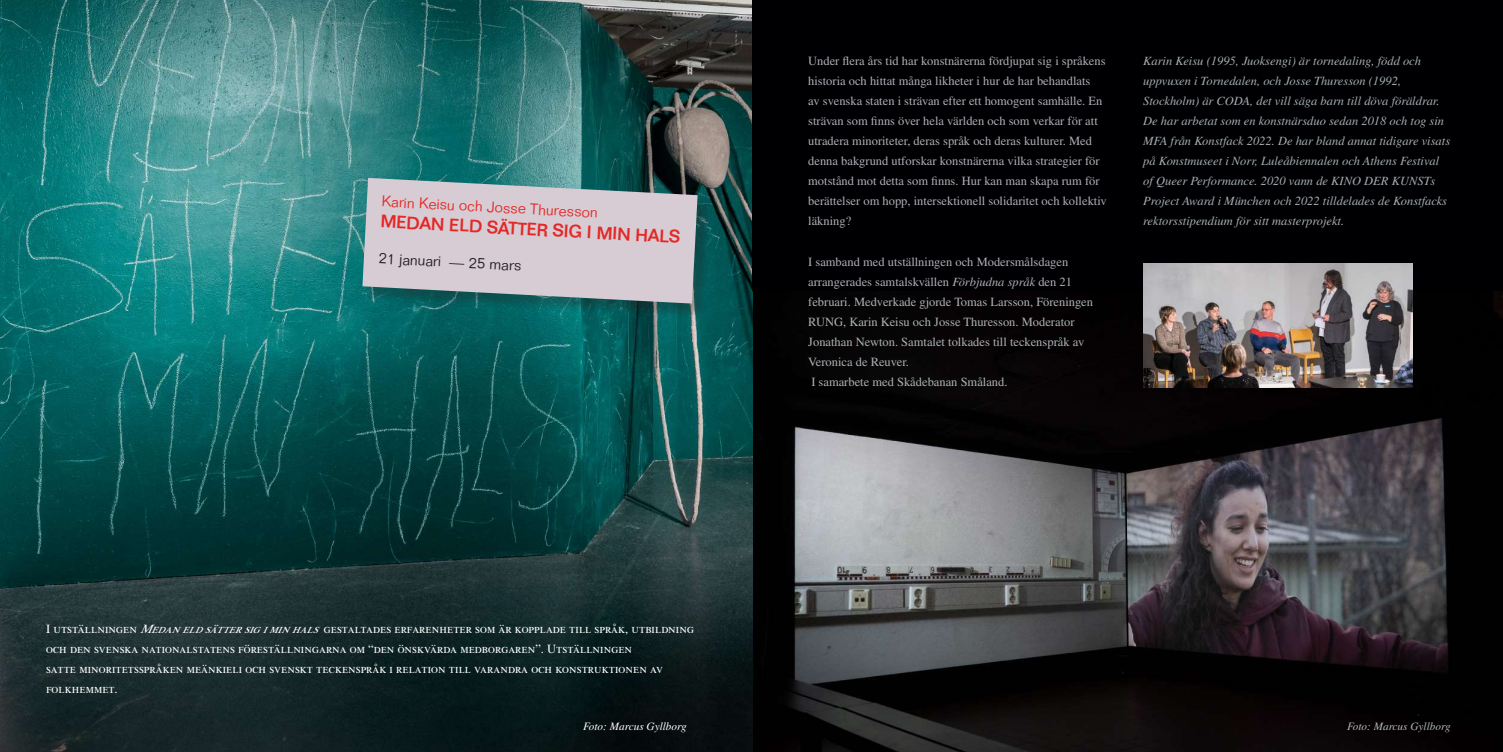
<style>
.page{position:relative;width:1503px;height:752px;background:#fff}
.page>*{position:absolute;margin:0;border:0;box-sizing:border-box;transform-origin:0 0}
.t1{font:500 17.5px "Folio Std";color:#e42826}
.t2{font:300 15px "Folio Std";color:#e42826}
.t3{font:300 15px "Folio Std";color:#231f20}
.t4{font:italic 12.5px/20px "Times LT Std";color:#a6aeb2}
.t5{font:12.5px/20px "Times LT Std";color:#acafb6}
.t6{font:12.5px/20px "Times LT Std";color:#fff}
.t7{font:12.5px/20px "Times LT Std";color:#acb0b5}
.t8{font:italic 11.25px "Times LT Std";color:#fff}
.t9{font:italic 11.25px "Times LT Std";color:#b2b7ba}
.s1{font-style:italic}
.s2{color:#acafb6}
.s3{font-style:italic;color:#acafb6}
</style>
<div class="page">
<img style="left:0;top:0;width:753px;height:751px">
<img style="left:753px;top:291px;width:749px;height:460px">
<div style="left:752px;top:0;width:750px;height:291px;background:#000002"></div>
<div style="left:364px;top:180px;width:349px;height:139px;background:#231f20;opacity:.31"></div>
<svg style="left:362px;top:178px;width:335px;height:125px;background:#bbbbc3"></svg>
<img style="left:1143px;top:263px;width:269px;height:124px">
<p class="t2" style="left:382px;top:192px;width:218px;rotate:3deg">Karin Keisu och Josse Thuresson</p>
<h1 class="t1" style="left:381px;top:210px;width:301px;rotate:3deg">MEDAN ELD SÄTTER SIG I MIN HALS</h1>
<p class="t3" style="left:379px;top:249px;width:144px;rotate:3deg">21 januari — 25 mars</p>
<p class="t6" style="left:46px;top:618px;width:649px">I utställningen <span class="s1">Medaneldsättersigiminhals</span>gestaltades erfarenheter som är kopplade till språk, utbildning och den svenska nationalstatens föreställningarna om “den önskvärda medborgaren”. Utställningen<br>satte minoritetsspråken meänkieli och svenskt teckenspråk i relation till varandra och konstruktionen av folkhemmet.</p>
<p class="t5" style="left:808px;top:51px;width:300px">Under flera års tid har konstnärerna fördjupat sig i språkens historia och hittat många likheter i hur de har behandlats<br>av svenska staten i strävan efter ett homogent samhälle. En strävan som finns över hela världen och som verkar för att utradera minoriteter, deras språk och deras kulturer. Med denna bakgrund utforskar konstnärerna vilka strategier för motstånd mot detta som finns. Hur kan man skapa rum för berättelser om hopp, intersektionell solidaritet och kollektiv läkning?</p>
<p class="t7" style="left:808px;top:251px;width:286px"><span class="s2">I samband med utställningen och Modersmålsdagen arrangerades samtalskvällen</span> <span class="s3">Förbjudna språk</span> <span class="s2">den 21 </span>februari. Medverkade gjorde Tomas Larsson, Föreningen RUNG, Karin Keisu och Josse Thuresson. Moderator Jonathan Newton. Samtalet tolkades till teckenspråk av Veronica de Reuver.<br>I samarbete med Skådebanan Småland.</p>
<p class="t4" style="left:1143px;top:51px;width:308px">Karin Keisu (1995, Juoksengi) är tornedaling, född och uppvuxen i Tornedalen, och Josse Thuresson (1992, Stockholm) är CODA, det vill säga barn till döva föräldrar.<br>De har arbetat som en konstnärsduo sedan 2018 och tog sin MFA från Konstfack 2022. De har bland annat tidigare visats på Konstmuseet i Norr, Luleåbiennalen och Athens Festival of Queer Performance. 2020 vann de KINO DER KUNSTs Project Award i München och 2022 tilldelades de Konstfacks rektorsstipendium för sitt masterprojekt.</p>
<p class="t8" style="left:583px;top:719px;width:105px">Foto: Marcus Gyllborg</p>
<p class="t9" style="left:1346px;top:719px;width:105px">Foto: Marcus Gyllborg</p>
</div>
